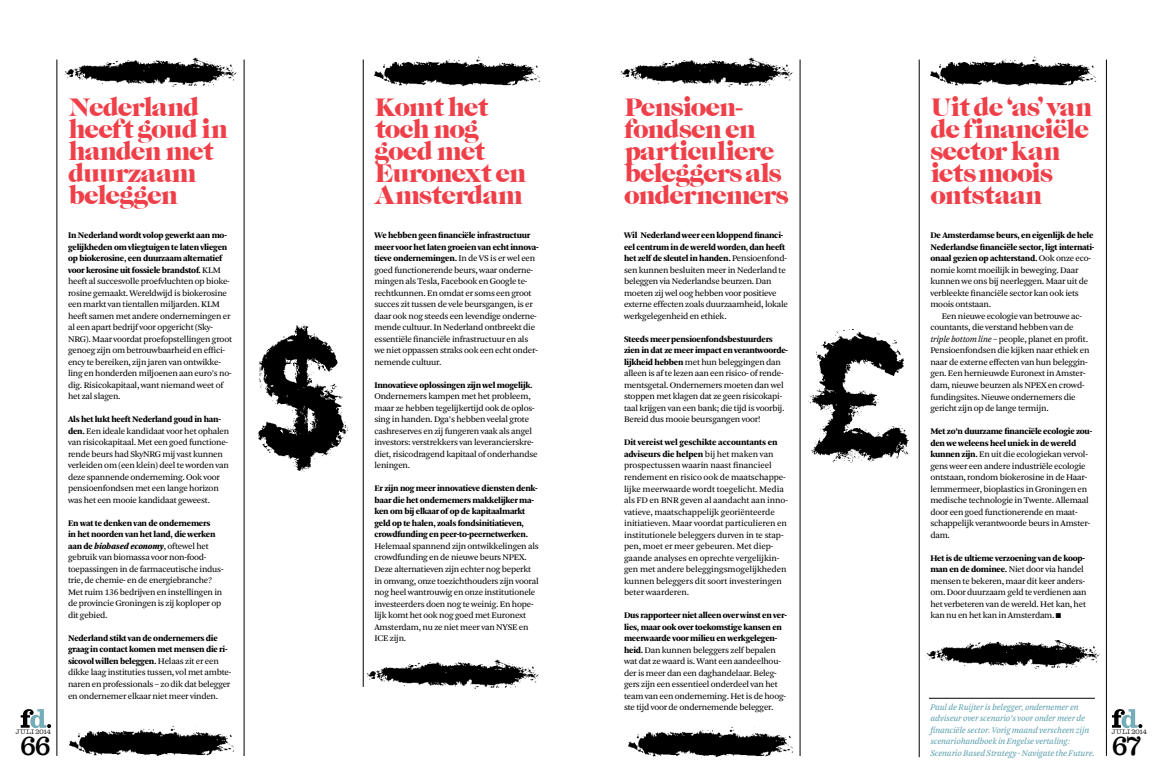
<style>
.page{position:relative;width:1163px;height:780px;background:#fff}
.page>*{position:absolute;margin:0;border:0;box-sizing:border-box;transform-origin:0 0}
.t1{font:26px/22px "Caslon Graphique EF";letter-spacing:-.05em;color:#ef404a}
.t2{font:24px "Consort";color:#000}
.t3{font:9px/11.5px "Arnhem Blond";letter-spacing:-.025em;color:#000}
.t4{font:900 9px/11.5px "Arnhem";letter-spacing:-.025em;color:#000}
.t5{font:italic 9px/11.5px "Arnhem Blond";letter-spacing:-.02em;color:#579cab}
.t6{font:300 6px "Consort";letter-spacing:.025em;color:#000}
.s1{font-family:"Arnhem Blond";font-weight:400}
.s2{font-family:"Arnhem";font-weight:900}
.s3{font-style:italic}
.s4{font-family:"Arnhem FD Pro"}
</style>
<div class="page">
<hr style="left:57px;top:60px;width:1px;height:695px;background:#000">
<hr style="left:1105px;top:60px;width:1px;height:695px;background:#000">
<svg style="left:21px;top:709px;width:30px;height:19px"></svg>
<svg style="left:1111px;top:709px;width:31px;height:19px"></svg>
<img style="left:374px;top:56px;width:167px;height:31px">
<img style="left:620px;top:57px;width:172px;height:30px">
<img style="left:930px;top:56px;width:167px;height:31px">
<img style="left:64px;top:57px;width:173px;height:30px">
<img style="left:69px;top:725px;width:166px;height:31px">
<img style="left:366px;top:659px;width:173px;height:29px">
<img style="left:628px;top:726px;width:166px;height:31px">
<hr style="left:918px;top:60px;width:1px;height:697px;background:#000">
<hr style="left:363px;top:60px;width:1px;height:626px;background:#000">
<hr style="left:799px;top:60px;width:1px;height:696px;background:#000">
<hr style="left:244px;top:60px;width:1px;height:696px;background:#000">
<img style="left:927px;top:640px;width:171px;height:28px">
<img style="left:258px;top:324px;width:91px;height:147px">
<img style="left:808px;top:329px;width:102px;height:133px">
<hr style="left:928px;top:698px;width:166px;height:1px;background:#000">
<h1 class="t1" style="left:68px;top:97px;width:161px">Nederland heeft goud in handen met duurzaam beleggen</h1>
<h1 class="t1" style="left:374px;top:97px;width:153px">Komt het toch nog goed met<br>Euronext en<br>Amsterdam</h1>
<h1 class="t1" style="left:624px;top:97px;width:166px">Pensioen&shy;fondsen en particuliere beleggers als ondernemers</h1>
<h1 class="t1" style="left:930px;top:97px;width:163px">Uit de ‘as’ van de financiële sector kan iets moois ontstaan</h1>
<p class="t4" style="left:374px;top:230px;width:166px">We hebben geen financiële infrastructuur meer voor het laten groeien van echt innova&shy;tieve ondernemingen. <span class="s1">In de VS is er wel een</span></p>
<p class="t3" style="left:374px;top:264px;width:165px">goed functionerende beurs, waar onderne&shy;mingen als Tesla, Facebook en Google te&shy;rechtkunnen. En omdat er soms een groot succes zit tussen de vele beursgangen, is er daar ook nog steeds een levendige onderne&shy;mende cultuur. In Nederland ontbreekt die essentiële financiële infrastructuur en als we niet oppassen straks ook een echt onder&shy;nemende cultuur.</p>
<p class="t4" style="left:374px;top:379px;width:160px">Innovatieve oplossingen zijn wel mogelijk.</p>
<p class="t3" style="left:374px;top:391px;width:165px">Ondernemers kampen met het probleem, maar ze hebben tegelijkertijd ook de oplos&shy;sing in handen. Dga’s hebben veelal grote cashreserves en zij fungeren vaak als angel investors: verstrekkers van leverancierskre&shy;diet, risicodragend kapitaal of onderhandse leningen.</p>
<p class="t4" style="left:374px;top:483px;width:165px">Er zijn nog meer innovatieve diensten denk&shy;baar die het ondernemers makkelijker ma&shy;ken om bij elkaar of op de kapitaalmarkt geld op te halen, zoals fondsinitiatieven, crowdfunding en peer-to-peernetwerken.</p>
<p class="t3" style="left:374px;top:540px;width:166px">Helemaal spannend zijn ontwikkelingen als crowdfunding en de nieuwe beurs NPEX.<br>Deze alternatieven zijn echter nog beperkt in omvang, onze toezichthouders zijn vooral nog heel wantrouwig en onze institutionele investeerders doen nog te weinig. En hope&shy;lijk komt het ook nog goed met Euronext Amsterdam, nu ze niet meer van NYSE en ICE zijn.</p>
<p class="t4" style="left:68px;top:230px;width:161px">In Nederland wordt volop gewerkt aan mo&shy;gelijkheden om vliegtuigen te laten vliegen op biokerosine, een duurzaam alternatief voor kerosine uit fossiele brandstof. <span class="s1">KLM</span></p>
<p class="t3" style="left:68px;top:276px;width:165px">heeft al succesvolle proefvluchten op bioke&shy;rosine gemaakt. Wereldwijd is biokerosine een markt van tientallen miljarden. KLM heeft samen met andere ondernemingen er al een apart bedrijf voor opgericht (Sky-NRG). Maar voordat proefopstellingen groot genoeg zijn om betrouwbaarheid en effici&shy;ency te bereiken, zijn jaren van ontwikke&shy;ling en honderden miljoenen aan euro’s no&shy;dig. Risicokapitaal, want niemand weet of het zal slagen.</p>
<p class="t4" style="left:68px;top:414px;width:154px">Als het lukt heeft Nederland goud in han-</p>
<p class="t3" style="left:68px;top:425px;width:163px"><span class="s2">den.</span> Een ideale kandidaat voor het ophalen van risicokapitaal. Met een goed functione&shy;rende beurs had SkyNRG mij vast kunnen verleiden om (een klein) deel te worden van deze spannende onderneming. Ook voor pensioenfondsen met een lange horizon was het een mooie kandidaat geweest.</p>
<p class="t4" style="left:68px;top:517px;width:149px">En wat te denken van de ondernemers in het noorden van het land, die werken aan de <span class="s3">biobased economy</span><span class="s1">, oftewel het</span></p>
<p class="t3" style="left:68px;top:552px;width:157px">gebruik van biomassa voor non-food&shy;toepassingen in de farmaceutische indus&shy;trie, de chemie- en de energiebranche?<br>Met ruim 136 bedrijven en instellingen in de provincie Groningen is zij koploper op dit gebied.</p>
<p class="t4" style="left:68px;top:632px;width:161px">Nederland stikt van de ondernemers die graag in contact komen met mensen die ri&shy;sicovol willen beleggen. <span class="s1">Helaas zit er een</span></p>
<p class="t3" style="left:68px;top:667px;width:165px;text-align:justify">dikke laag instituties tussen, vol met ambte&shy;naren en professionals <span class="s3">–</span> zo dik dat belegger en ondernemer elkaar niet meer vinden.</p>
<p class="t4" style="left:624px;top:230px;width:164px">Wil Nederland weer een kloppend financi&shy;eel centrum in de wereld worden, dan heeft het zelf de sleutel in handen. <span class="s1">Pensioenfond-</span></p>
<p class="t3" style="left:624px;top:264px;width:165px">sen kunnen besluiten meer in Nederland te beleggen via Nederlandse beurzen. Dan moeten zij wel oog hebben voor positieve externe effecten zoals duurzaamheid, lokale werkgelegenheid en ethiek.</p>
<p class="t4" style="left:624px;top:333px;width:166px">Steeds meer pensioenfondsbestuurders zien in dat ze meer impact en verantwoorde-</p>
<p class="t3" style="left:624px;top:356px;width:162px"><span class="s2">lijkheid hebben</span> met hun beleggingen dan alleen is af te lezen aan een risico- of rende&shy;mentsgetal. Ondernemers moeten dan wel stoppen met klagen dat ze geen risicokapi&shy;taal krijgen van een bank; die tijd is voorbij.<br>Bereid dus mooie beursgangen voor!</p>
<p class="t4" style="left:624px;top:437px;width:155px">Dit vereist wel geschikte accountants en adviseurs die helpen <span class="s1">bij het maken van</span></p>
<p class="t3" style="left:624px;top:460px;width:165px">prospectussen waarin naast financieel rendement en risico ook de maatschappe&shy;lijke meerwaarde wordt toegelicht. Media als FD en BNR geven al aandacht aan inno&shy;vatieve, maatschappelijk georiënteerde initiatieven. Maar voordat particulieren en institutionele beleggers durven in te stap&shy;pen, moet er meer gebeuren. Met diep&shy;gaande analyses en oprechte vergelijkin&shy;gen met andere beleggingsmogelijkheden kunnen beleggers dit soort investeringen beter waarderen.</p>
<p class="t4" style="left:624px;top:609px;width:164px">Dus rapporteer niet alleen over winst en ver&shy;lies, maar ook over toekomstige kansen en meerwaarde voor milieu en werkgelegen-</p>
<p class="t3" style="left:624px;top:644px;width:163px"><span class="s2">heid.</span> Dan kunnen beleggers zelf bepalen wat dat ze waard is. Want een aandeelhou&shy;der is meer dan een daghandelaar. Beleg&shy;gers zijn een essentieel onderdeel van het team van een onderneming. Het is de hoog&shy;ste tijd voor de ondernemende belegger.</p>
<p class="t4" style="left:930px;top:230px;width:165px;text-align:justify">De Amsterdamse beurs, en eigenlijk de hele Nederlandse financiële sector, ligt internati&shy;onaal gezien op achterstand. <span class="s1">Ook onze eco-</span></p>
<p class="t3" style="left:930px;top:264px;width:159px">nomie komt moeilijk in beweging. Daar kunnen we ons bij neerleggen. Maar uit de verbleekte financiële sector kan ook iets moois ontstaan.</p>
<p class="t3" style="left:930px;top:310px;width:160px;text-indent:11px">Een nieuwe ecologie van betrouwe ac&shy;countants, die verstand hebben van de <span class="s3">triple bottom line</span> <span class="s4">–</span> people, planet en profit.<br>Pensioenfondsen die kijken naar ethiek en naar de externe effecten van hun beleggin&shy;gen. Een hernieuwde Euronext in Amster&shy;dam, nieuwe beurzen als NPEX en crowd&shy;fundingsites. Nieuwe ondernemers die gericht zijn op de lange termijn.</p>
<p class="t4" style="left:930px;top:425px;width:163px">Met zo’n duurzame financiële ecologie zou&shy;den we weleens heel uniek in de wereld</p>
<p class="t3" style="left:930px;top:448px;width:161px"><span class="s2">kunnen zijn.</span> En uit die ecologiekan vervol&shy;gens weer een andere industriële ecologie ontstaan, rondom biokerosine in de Haar&shy;lemmermeer, bioplastics in Groningen en medische technologie in Twente. Allemaal door een goed functionerende en maat&shy;schappelijk verantwoorde beurs in Amster&shy;dam.</p>
<p class="t4" style="left:930px;top:552px;width:156px">Het is de ultieme verzoening van de koop-</p>
<p class="t3" style="left:930px;top:563px;width:158px"><span class="s2">man en de dominee.</span> Niet door via handel mensen te bekeren, maar dit keer anders&shy;om. Door duurzaam geld te verdienen aan het verbeteren van de wereld. Het kan, het kan nu en het kan in Amsterdam. ■</p>
<p class="t5" style="left:930px;top:701px;width:166px">Paul de Ruijter is belegger, ondernemer en adviseur over scenario’s voor onder meer de financiële sector. Vorig maand verscheen zijn scenariohandboek in Engelse vertaling:<br>Scenario Based Strategy - Navigate the Future.</p>
<p class="t6" style="left:16px;top:728px;width:37px">JULI 2014</p>
<p class="t6" style="left:1111px;top:728px;width:37px">JULI 2014</p>
<h2 class="t2" style="left:20px;top:732px;width:32px">66</h2>
<h2 class="t2" style="left:1111px;top:732px;width:30px">67</h2>
</div>
